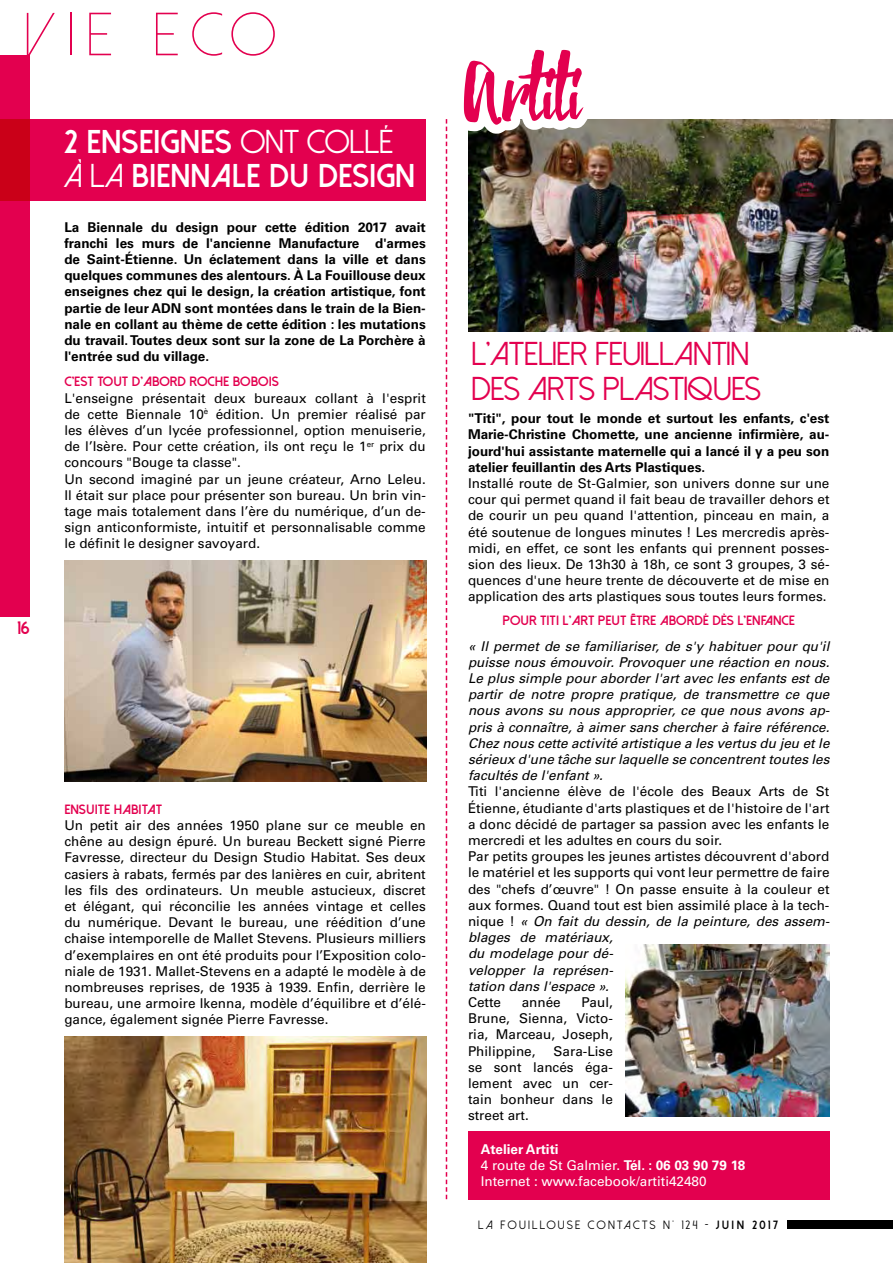
<style>
.page{position:relative;width:893px;height:1263px;background:#fff}
.page>*{position:absolute;margin:0;border:0;box-sizing:border-box;transform-origin:0 0}
.t1{font:90px "Beacon";color:#e3004f}
.t2{font:300 60.75px "Dolce Vita";letter-spacing:.2em;color:#e3004f}
.t3{font:33px/34.5px "Dolce Vita";color:#e3004f}
.t4{font:800 33px/34.5px "Dolce Vita";color:#fff}
.t5{font:800 18px "Dolce Vita";color:#e3004f}
.t6{font:13.5px/16.2px "Univers";color:#000;text-align:justify}
.t7{font:700 13.5px/16.2px "Univers";color:#000;text-align:justify}
.t8{font:italic 13.5px/16.2px "Univers";color:#000;text-align:justify}
.t9{font:800 13.5px "Dolce Vita";color:#e3004f}
.t10{font:13.5px/16.2px "Univers";color:#fff}
.t11{font:12px "Dolce Vita";letter-spacing:.2em;color:#000}
.s1{font-weight:400}
.s2{font-style:italic}
.s3{font-weight:700}
.s4{font-weight:800}
</style>
<div class="page">
<div style="left:0;top:55px;width:30px;height:562px;background:#e3004f"></div>
<div style="left:787px;top:1220px;width:106px;height:9px;background:#000"></div>
<img style="left:64px;top:560px;width:363px;height:221px">
<img style="left:64px;top:1036px;width:363px;height:227px">
<div style="left:468px;top:1131px;width:361px;height:68px;background:#e3004f"></div>
<img style="left:620px;top:119px;width:273px;height:213px">
<img style="left:626px;top:945px;width:203px;height:172px">
<svg style="left:445px;top:119px;width:175px;height:1080px"></svg>
<div style="left:0;top:119px;width:426px;height:82px;background:#e3004f"></div>
<hr style="left:892px;top:119px;width:1px;height:77px;background:#e3004f">
<h2 class="t2" style="left:23px;top:4px;width:254px">VIE ECO</h2>
<h3 class="t4" style="left:64px;top:124px;width:353px">2 ENSEIGNES <span class="s1">ONT COLLÉ<br>À LA</span> BIENNALE DU DESIGN</h3>
<h3 class="t5" style="left:17px;top:618px;width:14px">16</h3>
<p class="t7" style="left:64px;top:219px;width:363px">La Biennale du design pour cette édition 2017 avait franchi les murs de l'ancienne Manufacture d'armes de Saint-Étienne. Un éclatement dans la ville et dans quelques communes des alentours. À La Fouillouse deux enseignes chez qui le design, la création artistique, font partie de leur ADN</p>
<p class="t7" style="left:64px;top:300px;width:363px;text-indent:121px">sont montées dans le train de la Bien&shy;nale en collant au thème de cette édition : les mutations du travail. Toutes deux sont sur la zone de La Porchère à l'entrée sud du village.</p>
<p class="t9" style="left:64px;top:375px;width:216px">C'EST TOUT D'ABORD ROCHE BOBOIS</p>
<p class="t6" style="left:64px;top:390px;width:363px;text-align:left">L'enseigne présentait deux bureaux collant à l'esprit de cette Biennale 10<sup>è</sup> édition. Un premier réalisé par les élèves d’un lycée professionnel, option menuiserie, de l’Isère. Pour cette création, ils ont reçu le 1<sup>er</sup> prix du concours "Bouge ta classe".<br>Un second imaginé par un jeune créateur, Arno Leleu.<br>Il était sur place pour présenter son bureau. Un brin vin&shy;tage mais totalement dans l’ère du numérique, d’un de&shy;sign anticonformiste, intuitif et personnalisable comme le définit le designer savoyard.</p>
<p class="t9" style="left:64px;top:802px;width:99px">ENSUITE HABITAT</p>
<p class="t6" style="left:64px;top:817px;width:363px">Un petit air des années 1950 plane sur ce meuble en chêne au design épuré. Un bureau Beckett signé Pierre Favresse, directeur du Design Studio Habitat. Ses deux casiers à rabats, fermés par des lanières en cuir, abritent les fils des ordinateurs. Un meuble astucieux, discret et élégant, qui réconcilie les années vintage et celles du numérique. Devant le bureau, une réédition d’une chaise intemporelle de Mallet Stevens. Plusieurs milliers d’exemplaires en ont été produits pour l’Exposition colo&shy;niale de 1931. Mallet-Stevens en a adapté le modèle à de nombreuses reprises, de 1935 à 1939. Enfin, derrière le bureau, une armoire Ikenna, modèle d’équilibre et d’élé&shy;gance, également signée Pierre Favresse.</p>
<h1 class="t1" style="left:464px;top:38px;width:118px">Artiti</h1>
<h3 class="t3" style="left:471px;top:337px;width:291px">L'ATELIER FEUILLANTIN<br>DES ARTS PLASTIQUES</h3>
<p class="t7" style="left:468px;top:410px;width:363px">"Titi", pour tout le monde et surtout les enfants, c'est Marie-Christine Chomette, une ancienne infirmière, au&shy;jourd'hui assistante maternelle qui a lancé il y a peu son atelier feuillantin des Arts Plastiques.</p>
<p class="t6" style="left:468px;top:475px;width:363px">Installé route de St-Galmier, son univers donne sur une cour qui permet quand il fait beau de travailler dehors et de courir un peu quand l'attention, pinceau en main, a été soutenue de longues minutes ! Les mercredis après&shy;midi, en effet, ce sont les enfants qui prennent posses&shy;sion des lieux. De 13h30 à 18h, ce sont 3 groupes, 3 sé&shy;quences d'une heure trente de découverte et de mise en application des arts plastiques sous toutes leurs formes.</p>
<p class="t9" style="left:502px;top:614px;width:294px">POUR TITI L'ART PEUT ÊTRE ABORDÉ DÈS L'ENFANCE</p>
<p class="t8" style="left:468px;top:638px;width:363px">« Il permet de se familiariser, de s'y habituer pour qu'il puisse nous émouvoir. Provoquer une réaction en nous.<br>Le plus simple pour aborder l'art avec les enfants est de partir de notre propre pratique, de transmettre ce que nous avons su nous approprier, ce que nous avons ap&shy;pris à connaître, à aimer sans chercher à faire référence.<br>Chez nous cette activité artistique a les vertus du jeu et le sérieux d'une tâche sur laquelle se concentrent toutes les facultés de l'enfant ».</p>
<p class="t6" style="left:468px;top:784px;width:363px;text-align:left">Titi l'ancienne élève de l'école des Beaux Arts de St Étienne, étudiante d'arts plastiques et de l'histoire de l'art a donc décidé de partager sa passion avec les enfants le mercredi et les adultes en cours du soir.<br>Par petits groupes les jeunes artistes découvrent d'abord le matériel et les supports qui vont leur permettre de faire des "chefs d’œuvre" ! On passe ensuite à la couleur et aux formes. Quand tout est bien assimilé place à la tech&shy;nique ! <span class="s2">« On fait du dessin, de la peinture, des assem&shy;blages de matériaux,<br>du modelage pour dé-<br>velopper la représen-<br>tation dans l'espace ».</span></p>
<p class="t6" style="left:468px;top:994px;width:35px">Cette</p>
<p class="t6" style="left:522px;top:994px;width:41px">année</p>
<p class="t6" style="left:468px;top:994px;width:146px;text-indent:113px">Paul, Brune, Sienna, Victo&shy;ria, Marceau, Joseph, Philippine,</p>
<p class="t6" style="left:468px;top:1043px;width:146px;text-indent:86px">Sara-Lise se sont lancés éga&shy;lement avec un cer&shy;tain bonheur dans le street art.</p>
<p class="t10" style="left:481px;top:1141px;width:266px"><span class="s3">Atelier Artiti<br></span>4 route de St Galmier. <span class="s3">Tél. : 06 03 90 79 18<br></span>Internet : www.facebook/artiti42480</p>
<p class="t11" style="left:478px;top:1219px;width:302px">LA FOUILLOUSE CONTACTS N° 124 - <span class="s4">JUIN 2017</span></p>
</div>
